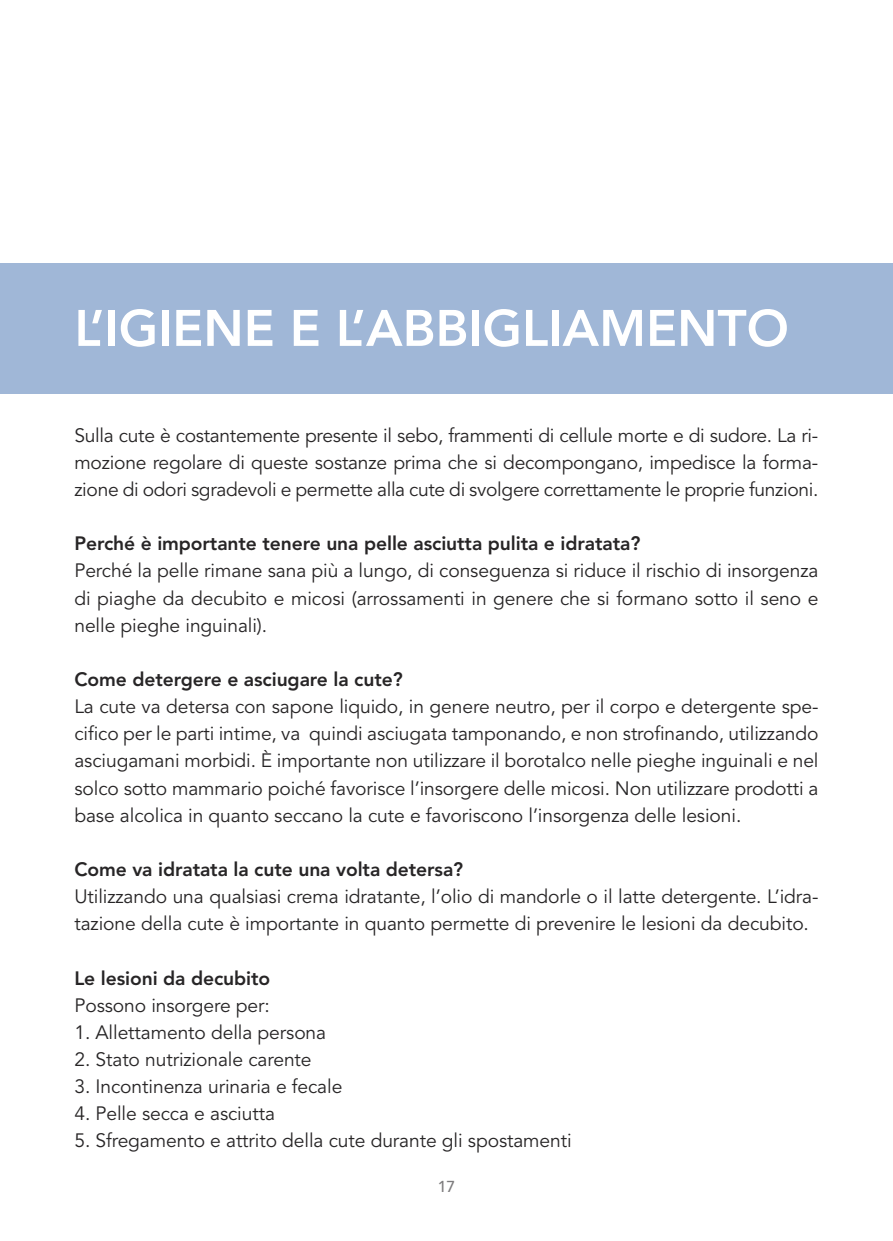
<style>
.page{position:relative;width:893px;height:1241px;background:#fff}
.page>*{position:absolute;margin:0;border:0;box-sizing:border-box;transform-origin:0 0}
.t1{font:800 50.75px "Avenir";color:#fff}
.t2{font:19.25px/27.1px "Avenir";letter-spacing:-.005em;color:#272526;text-align:justify}
.t3{font:800 19.25px "Avenir";letter-spacing:-.005em;color:#272526}
.t4{font:500 15.75px "Avenir";color:#7d7c7d}
</style>
<div class="page">
<div style="left:0;top:263px;width:893px;height:130px;background:#a0b7d7"></div>
<h1 class="t1" style="left:74px;top:289px;width:716px">L’IGIENE E L’ABBIGLIAMENTO</h1>
<p class="t2" style="left:74px;top:422px;width:746px">Sulla cute è costantemente presente il sebo, frammenti di cellule morte e di sudore. La ri&shy;mozione regolare di queste sostanze prima che si decompongano, impedisce la forma&shy;zione di odori sgradevoli e permette alla cute di svolgere correttamente le proprie funzioni.</p>
<p class="t3" style="left:74px;top:528px;width:567px">Perché è importante tenere una pelle asciutta pulita e idratata?</p>
<p class="t2" style="left:74px;top:557px;width:746px">Perché la pelle rimane sana più a lungo, di conseguenza si riduce il rischio di insorgenza di piaghe da decubito e micosi (arrossamenti in genere che si formano sotto il seno e nelle pieghe inguinali).</p>
<p class="t3" style="left:74px;top:664px;width:330px">Come detergere e asciugare la cute?</p>
<p class="t2" style="left:74px;top:693px;width:746px">La cute va detersa con sapone liquido, in genere neutro, per il corpo e detergente spe&shy;cifico per le parti intime, va quindi asciugata tamponando, e non strofinando, utilizzando asciugamani morbidi. È importante non utilizzare il borotalco nelle pieghe inguinali e nel solco sotto mammario poiché favorisce l’insorgere delle micosi. Non utilizzare prodotti a base alcolica in quanto seccano la cute e favoriscono l’insorgenza delle lesioni.</p>
<p class="t3" style="left:74px;top:854px;width:390px">Come va idratata la cute una volta detersa?</p>
<p class="t2" style="left:74px;top:883px;width:745px">Utilizzando una qualsiasi crema idratante, l’olio di mandorle o il latte detergente. L’idra&shy;tazione della cute è importante in quanto permette di prevenire le lesioni da decubito.</p>
<p class="t3" style="left:74px;top:962px;width:197px">Le lesioni da decubito</p>
<p class="t2" style="left:74px;top:991px;width:197px">Possono insorgere per:</p>
<p class="t2" style="left:74px;top:1018px;width:253px">1. Allettamento della persona</p>
<p class="t2" style="left:74px;top:1045px;width:239px">2. Stato nutrizionale carente</p>
<p class="t2" style="left:74px;top:1073px;width:269px">3. Incontinenza urinaria e fecale</p>
<p class="t2" style="left:74px;top:1100px;width:202px">4. Pelle secca e asciutta</p>
<p class="t2" style="left:74px;top:1127px;width:499px">5. Sfregamento e attrito della cute durante gli spostamenti</p>
<p class="t4" style="left:438px;top:1172px;width:19px">17</p>
</div>
